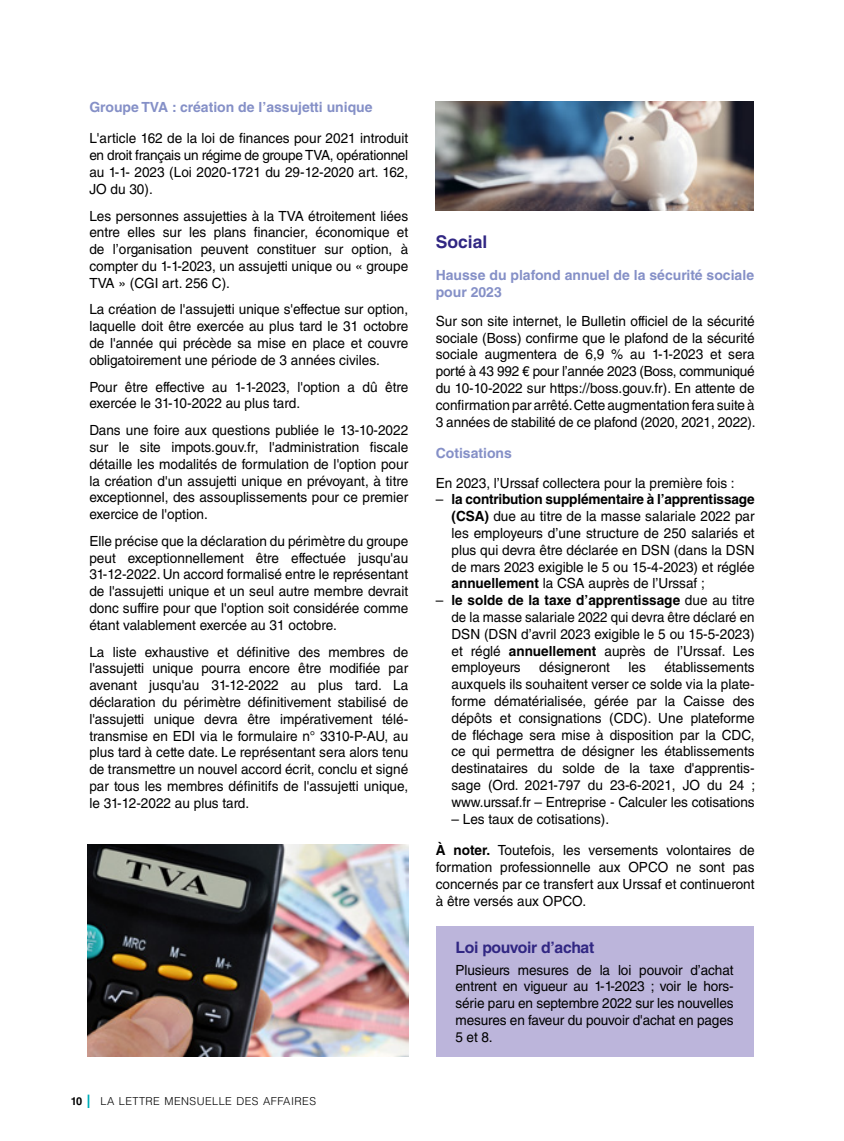
<style>
.page{position:relative;width:844px;height:1141px;background:#fff}
.page>*{position:absolute;margin:0;border:0;box-sizing:border-box;transform-origin:0 0}
._09_t0{font:700 17.5px "Helvetica LT Std";color:#312783}
._011_encadre_titre{font:700 15.75px "Helvetica LT Std";letter-spacing:-.02em;color:#312783}
._03_texte{font:14px/16.8px "Helvetica LT Std";color:#000;text-align:justify}
._012_encadre_texte{font:14px/16.8px "Helvetica LT Std";letter-spacing:-.01em;color:#000;text-align:justify}
._09_t1{font:700 14px/16.8px "Helvetica LT Std";color:#8590c7}
.t1{font:300 10.85px "Helvetica LT Std";letter-spacing:.04em;color:#000}
.t2{font:700 10.85px "Helvetica LT Std";color:#000}
.s1{font-weight:700}
</style>
<div class="page">
<svg style="left:88px;top:1095px;width:1px;height:13px"></svg>
<div style="left:435px;top:927px;width:318px;height:130px;background:#bcb5db"></div>
<img style="left:88px;top:844px;width:320px;height:213px">
<img style="left:435px;top:102px;width:318px;height:109px">
<p class="_09_t1" style="left:89px;top:98px;width:285px">Groupe TVA : création de l’assujetti unique</p>
<p class="_03_texte" style="left:89px;top:130px;width:320px">L'article 162 de la loi de finances pour 2021 introduit en droit français un régime de groupe TVA, opérationnel au 1-1- 2023 (Loi 2020-1721 du 29-12-2020 art. 162, JO du 30).</p>
<p class="_03_texte" style="left:89px;top:207px;width:320px">Les personnes assujetties à la TVA étroitement liées entre elles sur les plans financier, économique et de l’organisation peuvent constituer sur option, à compter du 1-1-2023, un assujetti unique ou « groupe TVA » (CGI art. 256 C).</p>
<p class="_03_texte" style="left:89px;top:301px;width:320px">La création de l'assujetti unique s'effectue sur option, laquelle doit être exercée au plus tard le 31 octobre de l'année qui précède sa mise en place et couvre obligatoirement une période de 3 années civiles.</p>
<p class="_03_texte" style="left:89px;top:378px;width:320px">Pour être effective au 1-1-2023, l'option a dû être exercée le 31-10-2022 au plus tard.</p>
<p class="_03_texte" style="left:89px;top:422px;width:320px">Dans une foire aux questions publiée le 13-10-2022 sur le site impots.gouv.fr, l'administration fiscale détaille les modalités de formulation de l'option pour la création d'un assujetti unique en prévoyant, à titre exceptionnel, des assouplissements pour ce premier exercice de l'option.</p>
<p class="_03_texte" style="left:89px;top:532px;width:320px">Elle précise que la déclaration du périmètre du groupe peut exceptionnellement être effectuée jusqu'au 31-12-2022. Un accord formalisé entre le représentant de l'assujetti unique et un seul autre membre devrait donc suffire pour que l'option soit considérée comme étant valablement exercée au 31 octobre.</p>
<p class="_03_texte" style="left:89px;top:643px;width:320px">La liste exhaustive et définitive des membres de l'assujetti unique pourra encore être modifiée par avenant jusqu'au 31-12-2022 au plus tard. La déclaration du périmètre définitivement stabilisé de l'assujetti unique devra être impérativement télé&shy;transmise en EDI via le formulaire n° 3310-P-AU, au plus tard à cette date. Le représentant sera alors tenu de transmettre un nouvel accord écrit, conclu et signé par tous les membres définitifs de l'assujetti unique, le 31-12-2022 au plus tard.</p>
<p class="t2" style="left:71px;top:1095px;width:13px">10</p>
<p class="t1" style="left:100px;top:1095px;width:217px">LA LETTRE MENSUELLE DES AFFAIRES</p>
<p class="_09_t0" style="left:435px;top:231px;width:53px">Social</p>
<p class="_09_t1" style="left:435px;top:266px;width:320px">Hausse du plafond annuel de la sécurité sociale pour 2023</p>
<p class="_03_texte" style="left:435px;top:313px;width:321px">Sur son site internet, le Bulletin officiel de la sécurité sociale (Boss) confirme que le plafond de la sécurité sociale augmentera de 6,9 % au 1-1-2023 et sera porté à 43 992 € pour l’année 2023 (Boss, communiqué du 10-10-2022 sur https://boss.gouv.fr). En attente de confirmation par arrêté. Cette augmentation fera suite à 3 années de stabilité de ce plafond (2020, 2021, 2022).</p>
<p class="_09_t1" style="left:435px;top:445px;width:78px">Cotisations</p>
<p class="_03_texte" style="left:435px;top:474px;width:300px">En 2023, l’Urssaf collectera pour la première fois :</p>
<p class="_03_texte" style="left:451px;top:491px;width:304px;text-indent:-16px">– <span class="s1">la contribution supplémentaire à l’apprentissage (CSA)</span> due au titre de la masse salariale 2022 par les employeurs d’une structure de 250 salariés et plus qui devra être déclarée en DSN (dans la DSN de mars 2023 exigible le 5 ou 15-4-2023) et réglée <span class="s1">annuellement</span> la CSA auprès de l’Urssaf ;</p>
<p class="_03_texte" style="left:451px;top:592px;width:304px;text-indent:-16px">– <span class="s1">le solde de la taxe d’apprentissage</span> due au titre de la masse salariale 2022 qui devra être déclaré en DSN (DSN d’avril 2023 exigible le 5 ou 15-5-2023) et réglé <span class="s1">annuellement</span> auprès de l’Urssaf. Les employeurs</p>
<p class="_03_texte" style="left:451px;top:659px;width:305px;text-indent:213px">établissements auxquels ils souhaitent verser ce solde via la plate&shy;forme dématérialisée, gérée par la Caisse des dépôts et consignations (CDC). Une plateforme de fléchage sera mise à disposition par la CDC, ce qui permettra de désigner les établissements destinataires du solde de la taxe d'apprentis&shy;sage (Ord. 2021-797 du 23-6-2021, JO du 24 ; www.urssaf.fr – Entreprise - Calculer les cotisations</p>
<p class="_03_texte" style="left:451px;top:810px;width:159px">– Les taux de cotisations).</p>
<p class="_03_texte" style="left:435px;top:842px;width:320px"><span class="s1">À noter.</span> Toutefois, les versements volontaires de formation professionnelle aux OPCO ne sont pas concernés par ce transfert aux Urssaf et continueront à être versés aux OPCO.</p>
<p class="_011_encadre_titre" style="left:455px;top:938px;width:140px">Loi pouvoir d’achat</p>
<p class="_012_encadre_texte" style="left:455px;top:961px;width:279px">Plusieurs mesures de la loi pouvoir d’achat entrent en vigueur au 1-1-2023 ; voir le hors&shy;série paru en septembre 2022 sur les nouvelles mesures en faveur du pouvoir d'achat en pages 5 et 8.</p>
<p class="_03_texte" style="left:539px;top:659px;width:72px">désigneront</p>
<p class="_03_texte" style="left:628px;top:659px;width:19px">les</p>
</div>
